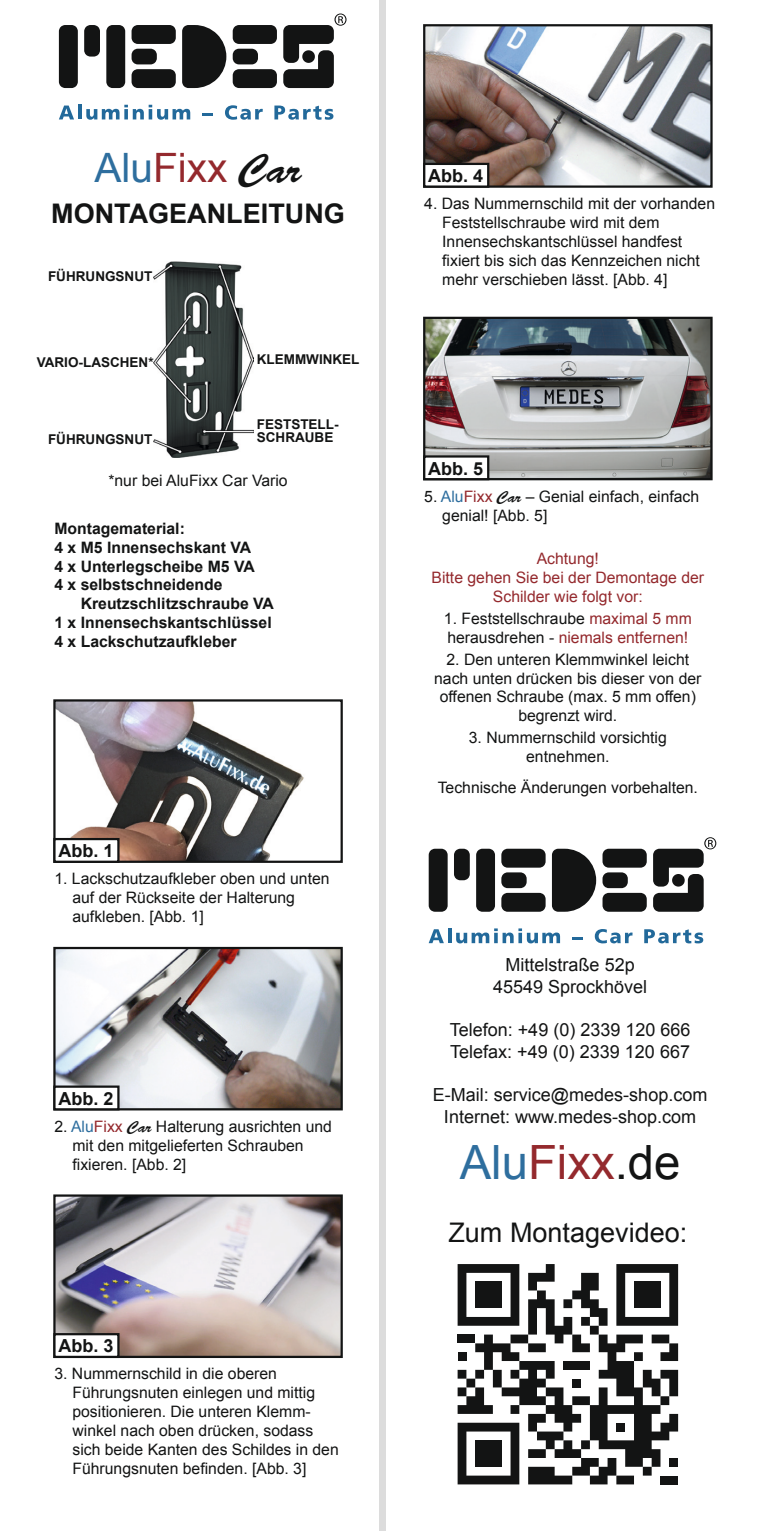
<style>
.page{position:relative;width:766px;height:1531px;background:#fff}
.page>*{position:absolute;margin:0;border:0;box-sizing:border-box;transform-origin:0 0}
.t1{font:47.25px "Arial";color:#94292d}
.t2{font:40.5px "Arial";color:#94292d}
.t3{font:27px "Arial";color:#131414}
.t4{font:700 27px "Arial";color:#131414}
.t5{font:18px/21.6px "Arial";color:#131414;text-align:center}
.t6{font:700 18px "Arial";color:#131414}
.t7{font:15.75px/18.9px "Arial";color:#131414}
.t8{font:700 15.75px/18.9px "Arial";color:#131414}
.t9{font:15.75px/18.9px "Arial";color:#94292d;text-align:center}
.t10{font:700 13.5px/13.5px "Arial";color:#131414}
.s1{color:#2e6e9e}
.s2{font-family:"Brush Script";color:#131414}
.s3{color:#94292d}
.s4{font-family:"Brush Script"}
.s5{color:#131414}
</style>
<div class="page">
<svg style="left:457px;top:1264px;width:221px;height:220px"></svg>
<div style="left:660px;top:1475px;width:18px;height:9px;background:#131414"></div>
<svg style="left:428px;top:929px;width:16px;height:14px"></svg>
<svg style="left:448px;top:928px;width:3px;height:15px"></svg>
<svg style="left:456px;top:928px;width:104px;height:15px"></svg>
<svg style="left:572px;top:937px;width:10px;height:2px"></svg>
<svg style="left:594px;top:929px;width:38px;height:14px"></svg>
<svg style="left:644px;top:929px;width:59px;height:14px"></svg>
<svg style="left:428px;top:849px;width:19px;height:63px"></svg>
<svg style="left:454px;top:849px;width:15px;height:31px"></svg>
<svg style="left:476px;top:849px;width:19px;height:63px"></svg>
<svg style="left:501px;top:849px;width:44px;height:63px"></svg>
<svg style="left:551px;top:849px;width:45px;height:63px"></svg>
<svg style="left:602px;top:849px;width:44px;height:63px"></svg>
<svg style="left:653px;top:837px;width:63px;height:75px"></svg>
<img style="left:426px;top:320px;width:283px;height:157px">
<div style="left:423px;top:317px;width:289px;height:163px;border:2px solid #131414"></div>
<div style="left:423px;top:455px;width:66px;height:25px;background:#fff;border:2px solid #131414"></div>
<img style="left:426px;top:27px;width:283px;height:158px">
<div style="left:423px;top:24px;width:289px;height:164px;border:2px solid #131414"></div>
<div style="left:423px;top:163px;width:66px;height:25px;background:#fff;border:2px solid #131414"></div>
<div style="left:379px;top:0;width:7px;height:1531px;background:#dcdcdc"></div>
<img style="left:56px;top:1197px;width:284px;height:158px">
<div style="left:53px;top:1194px;width:290px;height:164px;border:2px solid #131414"></div>
<div style="left:53px;top:1333px;width:66px;height:25px;background:#fff;border:2px solid #131414"></div>
<img style="left:56px;top:950px;width:284px;height:157px">
<div style="left:53px;top:947px;width:290px;height:163px;border:2px solid #131414"></div>
<div style="left:53px;top:1085px;width:66px;height:25px;background:#fff;border:2px solid #131414"></div>
<img style="left:56px;top:702px;width:248px;height:158px">
<div style="left:53px;top:699px;width:290px;height:164px;border:2px solid #131414"></div>
<div style="left:53px;top:838px;width:66px;height:25px;background:#fff;border:2px solid #131414"></div>
<img style="left:154px;top:262px;width:99px;height:196px">
<svg style="left:59px;top:106px;width:15px;height:13px"></svg>
<hr style="left:78px;top:104px;width:3px;height:15px;background:#22699a">
<svg style="left:86px;top:105px;width:104px;height:15px"></svg>
<svg style="left:203px;top:113px;width:10px;height:3px"></svg>
<svg style="left:225px;top:105px;width:38px;height:15px"></svg>
<svg style="left:274px;top:106px;width:59px;height:14px"></svg>
<svg style="left:59px;top:25px;width:19px;height:63px"></svg>
<svg style="left:84px;top:25px;width:16px;height:32px"></svg>
<svg style="left:106px;top:25px;width:19px;height:63px"></svg>
<svg style="left:131px;top:25px;width:45px;height:63px"></svg>
<svg style="left:182px;top:25px;width:44px;height:63px;background:#383838"></svg>
<svg style="left:233px;top:25px;width:44px;height:63px"></svg>
<svg style="left:283px;top:14px;width:63px;height:74px"></svg>
<h2 class="t2" style="left:94px;top:141px;width:208px"><span class="s1">Alu</span>Fixx <span class="s2">Car</span></h2>
<h3 class="t4" style="left:51px;top:195px;width:295px">MONTAGEANLEITUNG</h3>
<p class="t10" style="left:48px;top:270px;width:106px">FÜHRUNGSNUT</p>
<p class="t10" style="left:37px;top:356px;width:118px">VARIO-LASCHEN*</p>
<p class="t10" style="left:48px;top:433px;width:106px">FÜHRUNGSNUT</p>
<p class="t10" style="left:257px;top:353px;width:104px">KLEMMWINKEL</p>
<p class="t10" style="left:257px;top:418px;width:83px">FESTSTELL-<br>SCHRAUBE</p>
<p class="t7" style="left:108px;top:471px;width:181px">*nur bei AluFixx Car Vario</p>
<p class="t8" style="left:54px;top:519px;width:202px">Montagematerial:<br>4 x M5 Innensechskant VA<br>4 x Unterlegscheibe M5 VA<br>4 x selbstschneidende</p>
<p class="t8" style="left:54px;top:595px;width:221px;text-indent:26px">Kreutzschlitzschraube VA<br>1 x Innensechskantschlüssel<br>4 x Lackschutzaufkleber</p>
<p class="t6" style="left:58px;top:839px;width:57px">Abb. 1</p>
<p class="t7" style="left:72px;top:869px;width:258px;text-indent:-18px">1. Lackschutzaufkleber oben und unten auf der Rückseite der Halterung aufkleben. [Abb. 1]</p>
<p class="t6" style="left:58px;top:1086px;width:57px">Abb. 2</p>
<p class="t7" style="left:72px;top:1117px;width:261px;text-indent:-18px">2. <span class="s1">Alu</span><span class="s3">Fixx</span> <span class="s4">Car</span> Halterung ausrichten und mit den mitgelieferten Schrauben fixieren. [Abb. 2]</p>
<p class="t6" style="left:58px;top:1334px;width:57px">Abb. 3</p>
<p class="t7" style="left:72px;top:1364px;width:268px;text-indent:-18px">3. Nummernschild in die oberen Führungsnuten einlegen und mittig positionieren. Die unteren Klemm&shy;winkel nach oben drücken, sodass sich beide Kanten des Schildes in den Führungsnuten befinden. [Abb. 3]</p>
<p class="t6" style="left:428px;top:164px;width:57px">Abb. 4</p>
<p class="t7" style="left:442px;top:194px;width:274px;text-indent:-18px">4. Das Nummernschild mit der vorhanden Feststellschraube wird mit dem Innensechskantschlüssel handfest fixiert bis sich das Kennzeichen nicht mehr verschieben lässt. [Abb. 4]</p>
<p class="t6" style="left:428px;top:456px;width:57px">Abb. 5</p>
<p class="t7" style="left:442px;top:487px;width:258px;text-indent:-18px">5. <span class="s1">Alu</span><span class="s3">Fixx</span> <span class="s4">Car</span> – Genial einfach, einfach genial! [Abb. 5]</p>
<p class="t9" style="left:431px;top:549px;width:274px">Achtung!<br>Bitte gehen Sie bei der Demontage der<br>Schilder wie folgt vor:</p>
<p class="t7" style="left:444px;top:609px;width:249px">1. Feststellschraube <span class="s3">maximal 5 mm </span>herausdrehen - <span class="s3">niemals entfernen!</span></p>
<p class="t7" style="left:434px;top:650px;width:269px;text-align:center">2. Den unteren Klemmwinkel leicht nach unten drücken bis dieser von der offenen Schraube (max. 5 mm offen) begrenzt wird.</p>
<p class="t7" style="left:468px;top:728px;width:199px;text-align:center">3. Nummernschild vorsichtig entnehmen.</p>
<p class="t7" style="left:437px;top:778px;width:262px">Technische Änderungen vorbehalten.</p>
<p class="t5" style="left:493px;top:954px;width:156px">Mittelstraße 52p<br>45549 Sprockhövel</p>
<p class="t5" style="left:449px;top:1019px;width:242px;text-align:left">Telefon: +49 (0) 2339 120 666<br>Telefax: +49 (0) 2339 120 667</p>
<p class="t5" style="left:432px;top:1084px;width:276px">E-Mail: service@medes-shop.com<br>Internet: www.medes-shop.com</p>
<h1 class="t1" style="left:459px;top:1132px;width:222px"><span class="s1">Alu</span>Fixx<span class="s5">.de</span></h1>
<h3 class="t3" style="left:448px;top:1215px;width:240px">Zum Montagevideo:</h3>
</div>
